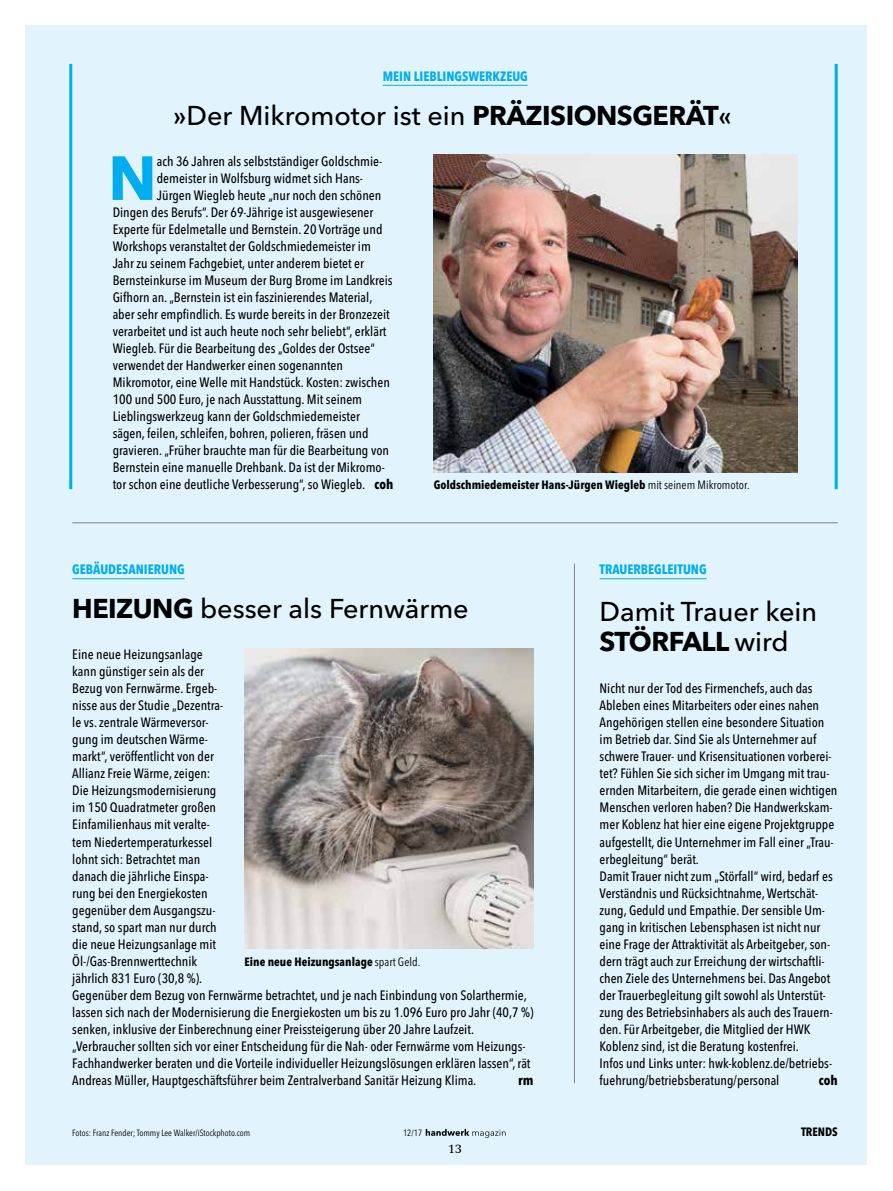
<style>
.page{position:relative;width:893px;height:1191px;background:#fff}
.page>*{position:absolute;margin:0;border:0;box-sizing:border-box;transform-origin:0 0}
.t1{font:700 61.5px "Avenir Next LT Pro";color:#00aeef}
.t2{font:500 27px "Avenir Next LT Pro";color:#000}
.t3{font:700 27px "Avenir Next LT Pro";letter-spacing:-.025em;color:#000}
.t4{font:500 condensed 13.5px/17px "Avenir Next LT Pro";color:#000}
.t5{font:700 condensed 13.5px "Avenir Next LT Pro";color:#00aeef}
.t6{font:700 condensed 13.5px "Avenir Next LT Pro";color:#000}
.t7{font:12.75px "Swift LT Pro";color:#000}
.t8{font:700 condensed 12px "Avenir Next LT Pro";color:#000}
.t9{font:condensed 9px "Avenir Next LT Pro";color:#000}
.s1{font-family:"Swift LT Pro";font-weight:700}
.s2{font-weight:700}
.s3{font-weight:400}
</style>
<div class="page">
<div style="left:26px;top:26px;width:841px;height:1139px;background:#e1f4fd"></div>
<svg style="left:426px;top:1129px;width:79px;height:8px"></svg>
<hr style="left:574px;top:563px;width:1px;height:520px;background:#808285">
<hr style="left:72px;top:522px;width:766px;height:1px;background:#808285">
<hr style="left:72px;top:578px;width:113px;height:1px;background:#00aeef">
<hr style="left:69px;top:64px;width:3px;height:425px;background:#00aeef">
<hr style="left:835px;top:64px;width:3px;height:425px;background:#00aeef">
<hr style="left:383px;top:85px;width:145px;height:1px;background:#00aeef">
<img style="left:434px;top:154px;width:363px;height:318px">
<img style="left:244px;top:648px;width:290px;height:300px">
<hr style="left:600px;top:578px;width:107px;height:1px;background:#00aeef">
<p class="t5" style="left:383px;top:68px;width:147px">Mein Lieblingswerkzeug</p>
<h2 class="t2" style="left:173px;top:99px;width:560px"><span class="s1">»</span>Der Mikromotor ist ein <span class="s2">PRÄZISIONSGERÄT</span><span class="s1">«</span></h2>
<h1 class="t1" style="left:108px;top:141px;width:41px">N</h1>
<p class="t4" style="left:157px;top:153px;width:227px">ach 36 Jahren als selbstständiger Goldschmie-</p>
<p class="t4" style="left:157px;top:170px;width:208px">demeister in Wolfsburg widmet sich Hans-</p>
<p class="t4" style="left:157px;top:187px;width:226px">Jürgen Wiegleb heute „nur noch den schönen</p>
<p class="t4" style="left:113px;top:204px;width:262px">Dingen des Berufs“. Der 69-Jährige ist ausgewiesener</p>
<p class="t4" style="left:113px;top:221px;width:271px">Experte für Edelmetalle und Bernstein. 20 Vorträge und</p>
<p class="t4" style="left:113px;top:238px;width:260px">Workshops veranstaltet der Goldschmiedemeister im</p>
<p class="t4" style="left:113px;top:255px;width:253px">Jahr zu seinem Fachgebiet, unter anderem bietet er</p>
<p class="t4" style="left:113px;top:272px;width:282px">Bernsteinkurse im Museum der Burg Brome im Landkreis</p>
<p class="t4" style="left:113px;top:289px;width:261px">Gifhorn an. „Bernstein ist ein faszinierendes Material,</p>
<p class="t4" style="left:113px;top:306px;width:279px">aber sehr empfindlich. Es wurde bereits in der Bronzezeit</p>
<p class="t4" style="left:113px;top:323px;width:275px">verarbeitet und ist auch heute noch sehr beliebt“, erklärt</p>
<p class="t4" style="left:113px;top:340px;width:264px">Wiegleb. Für die Bearbeitung des „Goldes der Ostsee“</p>
<p class="t4" style="left:113px;top:357px;width:232px">verwendet der Handwerker einen sogenannten</p>
<p class="t4" style="left:113px;top:374px;width:279px">Mikromotor, eine Welle mit Handstück. Kosten: zwischen</p>
<p class="t4" style="left:113px;top:391px;width:251px">100 und 500 Euro, je nach Ausstattung. Mit seinem</p>
<p class="t4" style="left:113px;top:408px;width:249px">Lieblingswerkzeug kann der Goldschmiedemeister</p>
<p class="t4" style="left:113px;top:425px;width:257px">sägen, feilen, schleifen, bohren, polieren, fräsen und</p>
<p class="t4" style="left:113px;top:442px;width:278px">gravieren. „Früher brauchte man für die Bearbeitung von</p>
<p class="t4" style="left:113px;top:459px;width:274px">Bernstein eine manuelle Drehbank. Da ist der Mikromo-</p>
<p class="t4" style="left:113px;top:476px;width:282px">tor schon eine deutliche Verbesserung“, so Wiegleb. <span class="s2">coh</span></p>
<p class="t8" style="left:434px;top:477px;width:317px">Goldschmiedemeister Hans-Jürgen Wiegleb <span class="s3">mit seinem Mikromotor.</span></p>
<p class="t5" style="left:72px;top:561px;width:114px">Gebäudesanierung</p>
<p class="t5" style="left:600px;top:561px;width:109px">Trauerbegleitung</p>
<h2 class="t2" style="left:72px;top:593px;width:398px"><span class="s2">HEIZUNG</span> besser als Fernwärme</h2>
<p class="t4" style="left:72px;top:646px;width:463px">Eine neue Heizungsanlage<br>kann günstiger sein als der<br>Bezug von Fernwärme. Ergeb-<br>nisse aus der Studie „Dezentra-<br>le vs. zentrale Wärmeversor-<br>gung im deutschen Wärme-<br>markt“, veröffentlicht von der<br>Allianz Freie Wärme, zeigen:<br>Die Heizungsmodernisierung<br>im 150 Quadratmeter großen<br>Einfamilienhaus mit veralte-<br>tem Niedertemperaturkessel<br>lohnt sich: Betrachtet man<br>danach die jährliche Einspa-<br>rung bei den Energiekosten<br>gegenüber dem Ausgangszu-<br>stand, so spart man nur durch<br>die neue Heizungsanlage mit<br>Öl-/Gas-Brennwerttechnik<br>jährlich 831 Euro (30,8 %).<br>Gegenüber dem Bezug von Fernwärme betrachtet, und je nach Einbindung von Solarthermie, lassen sich nach der Modernisierung die Energiekosten um bis zu 1.096 Euro pro Jahr (40,7 %) senken, inklusive der Einberechnung einer Preissteigerung über 20 Jahre Laufzeit. „Verbraucher sollten sich vor einer Entscheidung für die Nah- oder Fernwärme vom Heizungs-Fachhandwerker beraten und die Vorteile individueller Heizungslösungen erklären lassen“, rät Andreas Müller, Hauptgeschäftsführer beim Zentralverband Sanitär Heizung Klima.</p>
<p class="t8" style="left:244px;top:954px;width:177px">Eine neue Heizungsanlage <span class="s3">spart Geld.</span></p>
<p class="t6" style="left:518px;top:1071px;width:17px">rm</p>
<h2 class="t2" style="left:600px;top:595px;width:219px">Damit Trauer kein</h2>
<h2 class="t3" style="left:600px;top:624px;width:85px">STÖRFALL</h2>
<h2 class="t2" style="left:734px;top:625px;width:56px">wird</h2>
<p class="t4" style="left:600px;top:680px;width:239px">Nicht nur der Tod des Firmenchefs, auch das Ableben eines Mitarbeiters oder eines nahen Angehörigen stellen eine besondere Situation im Betrieb dar. Sind Sie als Unternehmer auf schwere Trauer- und Krisensituationen vorberei&shy;tet? Fühlen Sie sich sicher im Umgang mit trau&shy;ernden Mitarbeitern, die gerade einen wichtigen Menschen verloren haben? Die Handwerkskam&shy;mer Koblenz hat hier eine eigene Projektgruppe aufgestellt, die Unternehmer im Fall einer „Trau&shy;erbegleitung“ berät.<br>Damit Trauer nicht zum „Störfall“ wird, bedarf es Verständnis und Rücksichtnahme, Wertschät&shy;zung, Geduld und Empathie. Der sensible Um&shy;gang in kritischen Lebensphasen ist nicht nur eine Frage der Attraktivität als Arbeitgeber, son&shy;dern trägt auch zur Erreichung der wirtschaftli&shy;chen Ziele des Unternehmens bei. Das Angebot der Trauerbegleitung gilt sowohl als Unterstüt&shy;zung des Betriebsinhabers als auch des Trauern&shy;den. Für Arbeitgeber, die Mitglied der HWK Koblenz sind, ist die Beratung kostenfrei.<br>Infos und Links unter: hwk-koblenz.de/betriebs&shy;fuehrung/betriebsberatung/personal</p>
<p class="t6" style="left:819px;top:1071px;width:20px">coh</p>
<p class="t9" style="left:72px;top:1127px;width:179px">Fotos: Franz Fender; Tommy Lee Walker/iStockphoto.com</p>
<p class="t8" style="left:801px;top:1124px;width:38px">Trends</p>
<p class="t7" style="left:448px;top:1141px;width:15px">13</p>
<p class="t9" style="left:403px;top:1127px;width:21px">12/17</p>
</div>
